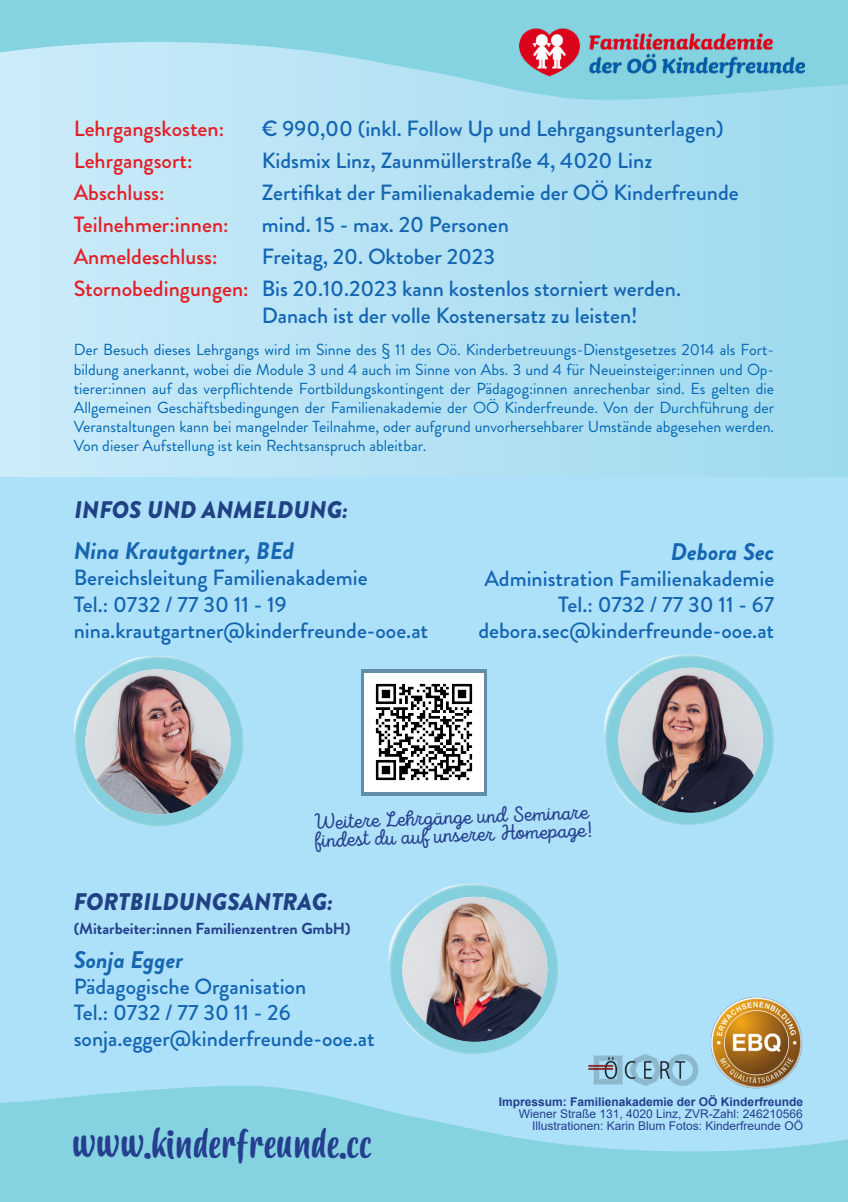
<style>
.page{position:relative;width:848px;height:1202px;background:#ade1f9}
.page>*{position:absolute;margin:0;border:0;box-sizing:border-box;transform-origin:0 0}
.t1{font:40px "Budidaya";color:#253f8e}
.t2{font:italic 900 24px "Brandon Grotesque";color:#214185}
.t3{font:italic 700 24px "Brandon Grotesque";color:#1666b1}
.t4{font:italic 700 24px "Brandon Grotesque";color:#1465b2}
.menge{font:500 22px/26.4px "Brandon Grotesque";color:#1465b2}
.t5{font:500 22px "Brandon Grotesque";color:#e41f26}
.t6{font:22px "Intro Script";color:#253f8e}
.t7{font:16px/19.2px "Brandon Grotesque";color:#0166b3;text-align:justify}
.t8{font:700 16px "Brandon Grotesque";color:#24408a}
.t9{font:12px "Arial";color:#253f8e}
.t10{font:700 12px "Arial";color:#253f8e}
.s1{color:#e41f26}
.s2{color:#1e4181}
</style>
<div class="page">
<div style="left:0;top:0;width:848px;height:476px;background:linear-gradient(to right,#ccecfa,#9ed9ed)"></div>
<svg style="left:0;top:0;width:848px;height:106px;fill:#85d3e1"></svg>
<svg style="left:0;top:1086px;width:848px;height:116px;fill:#85d3e1"></svg>
<img style="left:581px;top:1054px;width:125px;height:40px">
<img style="left:710px;top:997px;width:92px;height:92px">
<img style="left:519px;top:27px;width:285px;height:50px">
<svg style="left:73px;top:656px;width:171px;height:171px"></svg>
<img style="left:85px;top:669px;width:145px;height:145px;border-radius:72px">
<svg style="left:388px;top:884px;width:171px;height:170px"></svg>
<img style="left:402px;top:897px;width:145px;height:145px;border-radius:72px">
<div style="left:361px;top:670px;width:125px;height:126px;background:#618daa"></div>
<img style="left:365px;top:673px;width:119px;height:119px">
<svg style="left:604px;top:655px;width:170px;height:170px"></svg>
<img style="left:618px;top:668px;width:145px;height:145px;border-radius:72px">
<p class="t5" style="left:74px;top:113px;width:152px">Lehrgangskosten:</p>
<p class="menge" style="left:262px;top:115px;width:463px">€ 990,00 (inkl. Follow Up und Lehrgangsunterlagen)</p>
<p class="t5" style="left:74px;top:145px;width:120px">Lehrgangsort:</p>
<p class="menge" style="left:262px;top:148px;width:392px">Kidsmix Linz, Zaunmüllerstraße 4, 4020 Linz</p>
<p class="t5" style="left:74px;top:177px;width:92px">Abschluss:</p>
<p class="menge" style="left:262px;top:180px;width:478px">Zertifikat der Familienakademie der OÖ Kinderfreunde</p>
<p class="t5" style="left:74px;top:209px;width:156px">Teilnehmer:innen:</p>
<p class="menge" style="left:262px;top:212px;width:249px">mind. 15 - max. 20 Personen</p>
<p class="t5" style="left:74px;top:241px;width:145px">Anmeldeschluss:</p>
<p class="menge" style="left:262px;top:244px;width:235px">Freitag, 20. Oktober 2023</p>
<p class="menge" style="left:262px;top:276px;width:421px;text-indent:-188px"><span class="s1">Stornobedingungen:</span> Bis 20.10.2023 kann kostenlos storniert werden.<br>Danach ist der volle Kostenersatz zu leisten!</p>
<p class="t7" style="left:74px;top:340px;width:702px">Der Besuch dieses Lehrgangs wird im Sinne des § 11 des Oö. Kinderbetreuungs-Dienstgesetzes 2014 als Fort&shy;bildung anerkannt, wobei die Module 3 und 4 auch im Sinne von Abs. 3 und 4 für Neueinsteiger:innen und Op&shy;tierer:innen auf das verpflichtende Fortbildungskontingent der Pädagog:innen anrechenbar sind. Es gelten die Allgemeinen Geschäftsbedingungen der Familienakademie der OÖ Kinderfreunde. Von der Durchführung der Veranstaltungen kann bei mangelnder Teilnahme, oder aufgrund unvorhersehbarer Umstände abgesehen werden.<br>Von dieser Aufstellung ist kein Rechtsanspruch ableitbar.</p>
<p class="t2" style="left:74px;top:493px;width:275px">INFOS UND <span class="s2">ANM</span>ELDUNG:</p>
<p class="t3" style="left:74px;top:534px;width:222px">Nina Krautgartner, BEd</p>
<p class="menge" style="left:74px;top:565px;width:295px">Bereichsleitung Familienakademie</p>
<p class="menge" style="left:74px;top:591px;width:214px">Tel.: 0732 / 77 30 11 - 19</p>
<p class="menge" style="left:74px;top:617px;width:356px">nina.krautgartner@kinderfreunde-ooe.at</p>
<p class="t4" style="left:671px;top:534px;width:105px">Debora Sec</p>
<p class="menge" style="left:484px;top:565px;width:291px">Administration Familienakademie</p>
<p class="menge" style="left:558px;top:591px;width:217px">Tel.: 0732 / 77 30 11 - 67</p>
<p class="menge" style="left:478px;top:617px;width:297px">debora.sec@kinderfreunde-ooe.at</p>
<p class="t6" style="left:313px;top:809px;width:277px;rotate:-2deg">Weitere Lehrgänge und Seminare</p>
<p class="t6" style="left:314px;top:827px;width:279px;rotate:-2deg">findest du auf unserer Homepage!</p>
<p class="t2" style="left:74px;top:884px;width:261px">FORTBILDUNGSANTRAG:</p>
<p class="t8" style="left:74px;top:917px;width:278px">(Mitarbeiter:innen Familienzentren GmbH)</p>
<p class="t3" style="left:74px;top:943px;width:111px">Sonja Egger</p>
<p class="menge" style="left:74px;top:973px;width:234px">Pädagogische Organisation</p>
<p class="menge" style="left:74px;top:999px;width:218px">Tel.: 0732 / 77 30 11 - 26</p>
<p class="menge" style="left:74px;top:1025px;width:302px">sonja.egger@kinderfreunde-ooe.at</p>
<p class="t1" style="left:73px;top:1121px;width:301px">www.kinderfreunde.cc</p>
<p class="t10" style="left:499px;top:1093px;width:306px">Impressum: Familienakademie der OÖ Kinderfreunde</p>
<p class="t9" style="left:518px;top:1105px;width:286px">Wiener Straße 131, 4020 Linz, ZVR-Zahl: 246210566</p>
<p class="t9" style="left:532px;top:1117px;width:272px">Illustrationen: Karin Blum Fotos: Kinderfreunde OÖ</p>
</div>
